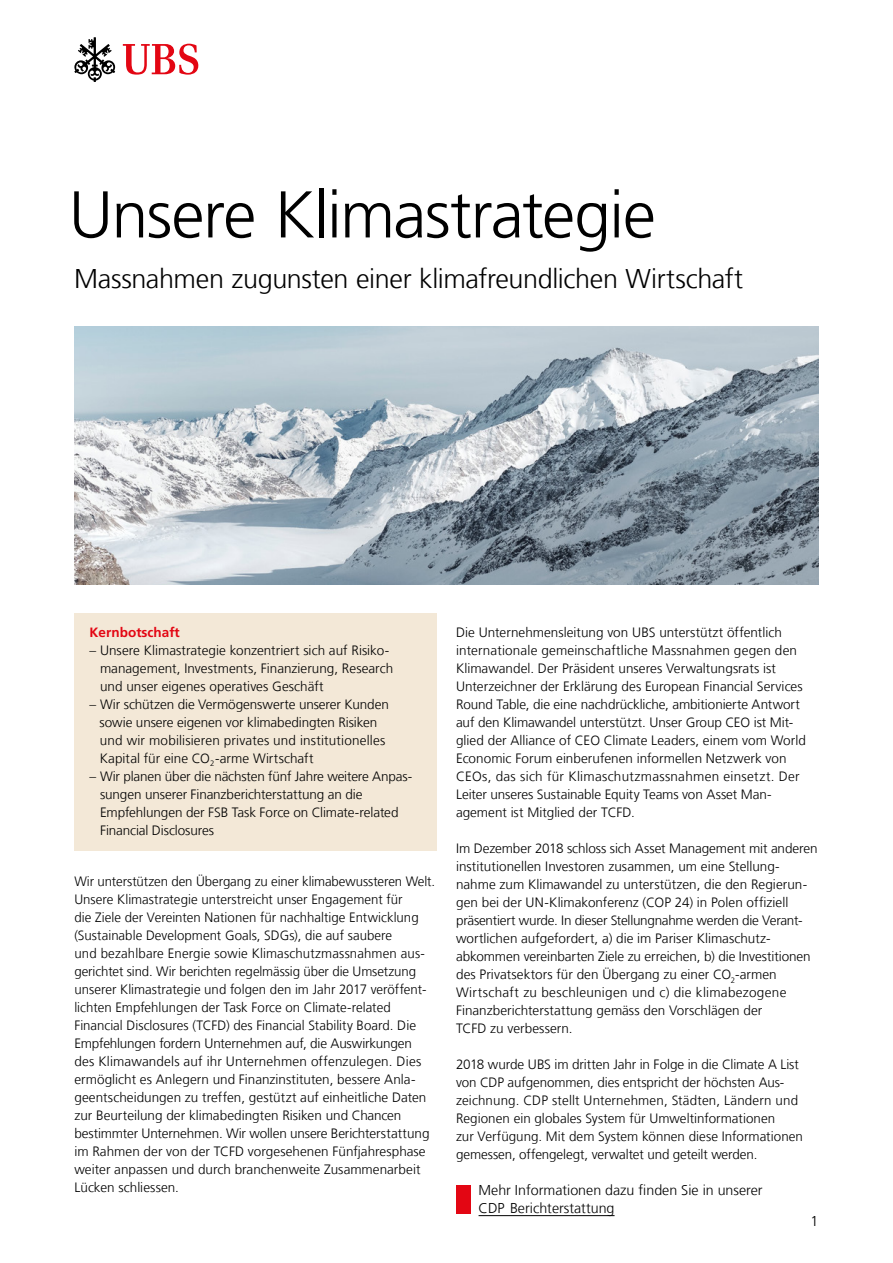
<style>
.page{position:relative;width:893px;height:1263px;background:#fff}
.page>*{position:absolute;margin:0;border:0;box-sizing:border-box;transform-origin:0 0}
.t1{font:300 66px "Frutiger LT Com";letter-spacing:-.02em;color:#000}
.t2{font:300 27px "Frutiger LT Com";letter-spacing:-.015em;color:#000}
.t3{font:300 14.25px/18px "Frutiger LT Com";color:#000}
.t4{font:300 13.5px/18px "Frutiger LT Com";color:#000}
.t5{font:700 13.5px "Frutiger LT Com";color:#e30613}
</style>
<div class="page">
<svg style="left:74px;top:37px;width:41px;height:45px"></svg>
<svg style="left:123px;top:44px;width:75px;height:31px"></svg>
<hr style="left:479px;top:1215px;width:136px;height:1px;background:#000">
<img style="left:74px;top:327px;width:745px;height:258px">
<div style="left:74px;top:614px;width:363px;height:237px;background:#f3e8d7"></div>
<div style="left:456px;top:1185px;width:14px;height:28px;background:#e30613"></div>
<h1 class="t1" style="left:69px;top:176px;width:588px">Unsere Klimastrategie</h1>
<h2 class="t2" style="left:74px;top:263px;width:671px">Massnahmen zugunsten einer klimafreundlichen Wirtschaft</h2>
<p class="t5" style="left:90px;top:624px;width:92px">Kernbotschaft</p>
<p class="t4" style="left:100px;top:641px;width:295px;text-indent:-11px">– Unsere Klimastrategie konzentriert sich auf Risiko&shy;management, Investments, Finanzierung, Research und unser eigenes operatives Geschäft</p>
<p class="t4" style="left:100px;top:695px;width:291px;text-indent:-10px">– Wir schützen die Vermögenswerte unserer Kunden sowie unsere eigenen vor klimabedingten Risiken und wir mobilisieren privates und institutionelles Kapital für eine CO<sub>2</sub>-arme Wirtschaft</p>
<p class="t4" style="left:100px;top:767px;width:314px;text-indent:-11px">– Wir planen über die nächsten fünf Jahre weitere Anpas&shy;sungen unserer Finanzberichterstattung an die Empfehlungen der FSB Task Force on Climate-related Financial Disclosures</p>
<p class="t4" style="left:74px;top:872px;width:362px">Wir unterstützen den Übergang zu einer klimabewussteren Welt.<br>Unsere Klimastrategie unterstreicht unser Engagement für<br>die Ziele der Vereinten Nationen für nachhaltige Entwicklung (Sustainable Development Goals, SDGs), die auf saubere<br>und bezahlbare Energie sowie Klimaschutzmassnahmen aus&shy;gerichtet sind. Wir berichten regelmässig über die Umsetzung unserer Klimastrategie und folgen den im Jahr 2017 veröffent&shy;lichten Empfehlungen der Task Force on Climate-related Financial Disclosures (TCFD) des Financial Stability Board. Die Empfehlungen fordern Unternehmen auf, die Auswirkungen des Klimawandels auf ihr Unternehmen offenzulegen. Dies ermöglicht es Anlegern und Finanzinstituten, bessere Anla&shy;geentscheidungen zu treffen, gestützt auf einheitliche Daten zur Beurteilung der klimabedingten Risiken und Chancen bestimmter Unternehmen. Wir wollen unsere Berichterstattung im Rahmen der von der TCFD vorgesehenen Fünfjahresphase weiter anpassen und durch branchenweite Zusammenarbeit Lücken schliessen.</p>
<p class="t4" style="left:456px;top:623px;width:351px">Die Unternehmensleitung von UBS unterstützt öffentlich internationale gemeinschaftliche Massnahmen gegen den Klimawandel. Der Präsident unseres Verwaltungsrats ist Unterzeichner der Erklärung des European Financial Services Round Table, die eine nachdrückliche, ambitionierte Antwort auf den Klimawandel unterstützt. Unser Group CEO ist Mit&shy;glied der Alliance of CEO Climate Leaders, einem vom World Economic Forum einberufenen informellen Netzwerk von CEOs, das sich für Klimaschutzmassnahmen einsetzt. Der Leiter unseres Sustainable Equity Teams von Asset Man&shy;agement ist Mitglied der TCFD.</p>
<p class="t4" style="left:456px;top:839px;width:363px">Im Dezember 2018 schloss sich Asset Management mit anderen institutionellen Investoren zusammen, um eine Stellung&shy;nahme zum Klimawandel zu unterstützen, die den Regierun&shy;gen bei der UN-Klimakonferenz (COP 24) in Polen offiziell präsentiert wurde. In dieser Stellungnahme werden die Verant&shy;wortlichen aufgefordert, a) die im Pariser Klimaschutz&shy;abkommen vereinbarten Ziele zu erreichen, b) die Investitionen des Privatsektors für den Übergang zu einer CO<sub>2</sub>-armen Wirtschaft zu beschleunigen und c) die klimabezogene Finanzberichterstattung gemäss den Vorschlägen der<br>TCFD zu verbessern.</p>
<p class="t4" style="left:456px;top:1055px;width:348px">2018 wurde UBS im dritten Jahr in Folge in die Climate A List von CDP aufgenommen, dies entspricht der höchsten Aus&shy;zeichnung. CDP stellt Unternehmen, Städten, Ländern und Regionen ein globales System für Umweltinformationen<br>zur Verfügung. Mit dem System können diese Informationen gemessen, offengelegt, verwaltet und geteilt werden.</p>
<p class="t3" style="left:479px;top:1181px;width:286px">Mehr Informationen dazu finden Sie in unserer<br>CDP Berichterstattung</p>
<p class="t3" style="left:811px;top:1212px;width:9px">1</p>
</div>
